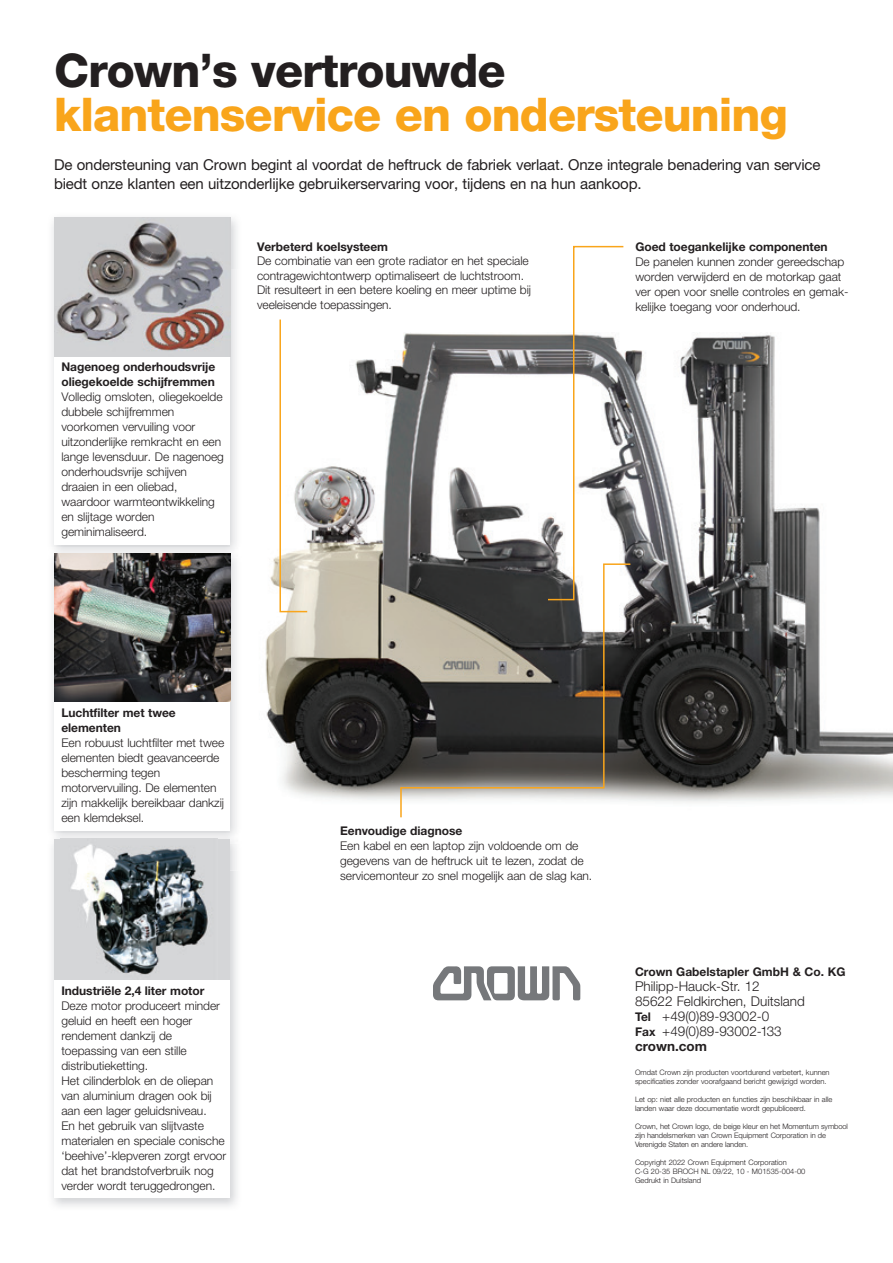
<style>
.page{position:relative;width:893px;height:1263px;background:#fff}
.page>*{position:absolute;margin:0;border:0;box-sizing:border-box;transform-origin:0 0}
.t1{font:800 46.5px "Helvetica Neue LT Std";letter-spacing:-.02em;color:#f9a51b}
.t2{font:800 46.5px "Helvetica Neue LT Std";letter-spacing:-.02em;color:#231f20}
.t3{font:15px/19.5px "Helvetica Neue LT Std";letter-spacing:-.01em;color:#231f20}
.t4{font:300 13.5px/15px "Helvetica Neue LT Std";color:#231f20}
.t5{font:300 12px/15px "Helvetica Neue LT Std";letter-spacing:-.005em;color:#231f20}
.t6{font:700 12px/15px "Helvetica Neue LT Std";letter-spacing:-.005em;color:#231f20}
.t7{font:300 7.5px/9px "Helvetica Neue LT Std";color:#231f20}
.s1{font-weight:700;font-size:12px}
.s2{font-weight:700}
</style>
<div class="page">
<img style="left:230px;top:333px;width:663px;height:500px">
<svg style="left:433px;top:966px;width:147px;height:34px"></svg>
<svg style="left:279px;top:319px;width:30px;height:294px"></svg>
<svg style="left:399px;top:563px;width:233px;height:256px"></svg>
<svg style="left:546px;top:245px;width:79px;height:356px"></svg>
<img style="left:52px;top:217px;width:190px;height:331px">
<div style="left:54px;top:218px;width:176px;height:326px;background:#fff"></div>
<img style="left:54px;top:218px;width:176px;height:138px">
<svg style="left:230px;top:548px;width:12px;height:10px"></svg>
<img style="left:54px;top:553px;width:176px;height:149px">
<svg style="left:230px;top:833px;width:4px;height:10px"></svg>
<div style="left:54px;top:839px;width:176px;height:141px;background:#d5d6d8"></div>
<img style="left:71px;top:844px;width:137px;height:131px">
<h1 class="t2" style="left:54px;top:43px;width:453px">Crown’s vertrouwde</h1>
<h1 class="t1" style="left:54px;top:86px;width:735px">klantenservice en ondersteuning</h1>
<p class="t3" style="left:54px;top:154px;width:768px">De ondersteuning van Crown begint al voordat de heftruck de fabriek verlaat. Onze integrale benadering van service biedt onze klanten een uitzonderlijke gebruikerservaring voor, tijdens en na hun aankoop.</p>
<p class="t6" style="left:61px;top:359px;width:155px">Nagenoeg onderhoudsvrije oliegekoelde schijfremmen</p>
<p class="t5" style="left:61px;top:389px;width:164px">Volledig omsloten, oliegekoelde dubbele schijfremmen voorkomen vervuiling voor uitzonderlijke remkracht en een lange levensduur. De nagenoeg onderhoudsvrije schijven draaien in een oliebad, waardoor warmteontwikkeling en slijtage worden geminimaliseerd.</p>
<p class="t6" style="left:257px;top:239px;width:133px">Verbeterd koelsysteem</p>
<p class="t5" style="left:257px;top:254px;width:276px;line-height:14.4px">De combinatie van een grote radiator en het speciale contragewichtontwerp optimaliseert de luchtstroom.<br>Dit resulteert in een betere koeling en meer uptime bij veeleisende toepassingen.</p>
<p class="t6" style="left:635px;top:239px;width:194px">Goed toegankelijke componenten</p>
<p class="t5" style="left:635px;top:254px;width:215px">De panelen kunnen zonder gereedschap worden verwijderd en de motorkap gaat ver open voor snelle controles en gemak&shy;kelijke toegang voor onderhoud.</p>
<p class="t6" style="left:61px;top:705px;width:116px">Luchtfilter met twee elementen</p>
<p class="t5" style="left:61px;top:735px;width:164px">Een robuust luchtfilter met twee elementen biedt geavanceerde bescherming tegen motorvervuiling. De elementen zijn makkelijk bereikbaar dankzij een klemdeksel.</p>
<p class="t6" style="left:61px;top:982px;width:144px">Industriële 2,4 liter motor</p>
<p class="t5" style="left:61px;top:997px;width:166px">Deze motor produceert minder geluid en heeft een hoger rendement dankzij de toepassing van een stille distributieketting.<br>Het cilinderblok en de oliepan van aluminium dragen ook bij aan een lager geluidsniveau.<br>En het gebruik van slijtvaste materialen en speciale conische ‘beehive’-klepveren zorgt ervoor dat het brandstofverbruik nog verder wordt teruggedrongen.</p>
<p class="t6" style="left:340px;top:822px;width:124px">Eenvoudige diagnose</p>
<p class="t5" style="left:340px;top:837px;width:254px">Een kabel en een laptop zijn voldoende om de gegevens van de heftruck uit te lezen, zodat de servicemonteur zo snel mogelijk aan de slag kan.</p>
<p class="t6" style="left:635px;top:963px;width:212px">Crown Gabelstapler GmbH &amp; Co. KG</p>
<p class="t4" style="left:635px;top:978px;width:171px">Philipp-Hauck-Str. 12<br>85622 Feldkirchen, Duitsland<br><span class="s1">Tel</span> +49(0)89-93002-0<br><span class="s1">Fax</span> +49(0)89-93002-133 <span class="s2">crown.com</span></p>
<p class="t7" style="left:635px;top:1067px;width:196px">Omdat Crown zijn producten voortdurend verbetert, kunnen specificaties zonder voorafgaand bericht gewijzigd worden.</p>
<p class="t7" style="left:635px;top:1094px;width:199px">Let op: niet alle producten en functies zijn beschikbaar in alle landen waar deze documentatie wordt gepubliceerd.</p>
<p class="t7" style="left:635px;top:1121px;width:214px">Crown, het Crown logo, de beige kleur en het Momentum symbool zijn handelsmerken van Crown Equipment Corporation in de<br>Verenigde Staten en andere landen.</p>
<p class="t7" style="left:635px;top:1157px;width:172px">Copyright 2022 Crown Equipment Corporation<br>C-G 20-35 BROCH NL 09/22, 10 - M01535-004-00<br>Gedrukt in Duitsland</p>
</div>
